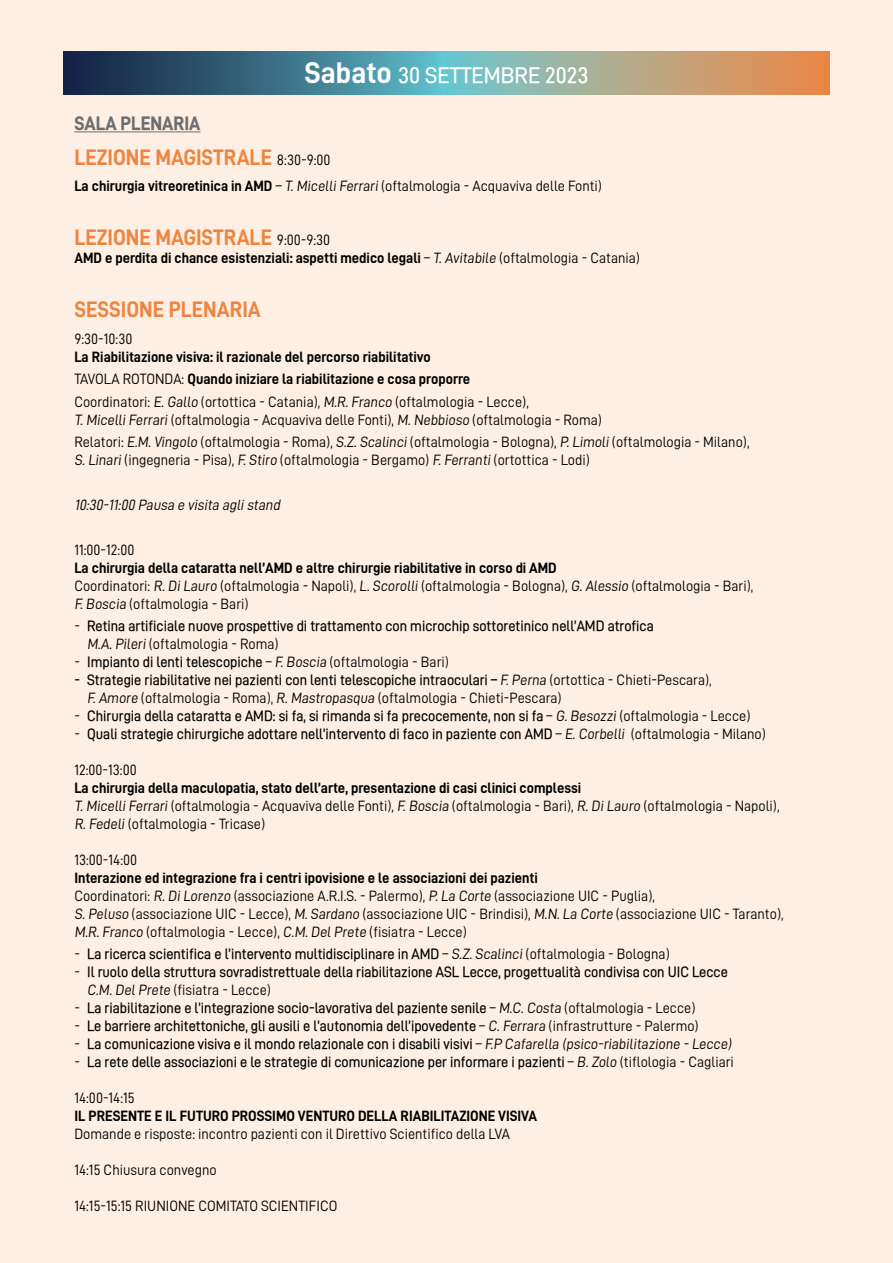
<style>
.page{position:relative;width:893px;height:1263px;background:#fdefe3}
.page>*{position:absolute;margin:0;border:0;box-sizing:border-box;transform-origin:0 0}
.t1{font:22.5px "D DIN PRO Bold";color:#ed8541;scale:.95 1}
.t2{font:22.5px "D DIN PRO Medium";color:#fff}
.t3{font:700 19.5px "D DIN PRO Extra";color:#6d6e71;scale:.95 1}
.t4{font:15px/18px "D DIN PRO Regular";color:#000;scale:.95 1}
.t5{font:15px "D DIN PRO Medium";color:#000;scale:.95 1}
.t6{font:15px/22.2px "D DIN PRO Bold";color:#000;scale:.95 1}
.t7{font:italic 15px "D DIN PRO Regular";color:#000;scale:.95 1}
.s1{font-family:"D DIN PRO Bold";font-size:30px}
.s2{font-family:"D DIN PRO Regular";font-size:15px;color:#000}
.s3{font-family:"D DIN PRO Bold"}
.s4{font-family:"D DIN PRO Regular"}
.s5{font-family:"D DIN PRO Medium"}
</style>
<div class="page">
<svg style="left:64px;top:51px;width:765px;height:43px;background:#748986"></svg>
<hr style="left:74px;top:131px;width:127px;height:1px;background:#6d6e71">
<h1 class="t2" style="left:304px;top:63px;width:286px"><span class="s1">Sabato</span> 30 SETTEMBRE 2023</h1>
<h2 class="t3" style="left:74px;top:112px;width:134px">SALA PLENARIA</h2>
<h1 class="t1" style="left:74px;top:145px;width:271px">LEZIONE MAGISTRALE <span class="s2">8:30-9:00</span></h1>
<p class="t4" style="left:74px;top:177px;width:557px"><span class="s3">La chirurgia vitreoretinica in AMD</span> – T. Micelli Ferrari (oftalmologia - Acquaviva delle Fonti)</p>
<h1 class="t1" style="left:74px;top:225px;width:271px">LEZIONE MAGISTRALE <span class="s2">9:00-9:30</span></h1>
<p class="t6" style="left:74px;top:247px;width:597px">AMD e perdita di chance esistenziali: aspetti medico legali <span class="s4">– T. Avitabile (oftalmologia - Catania)</span></p>
<h1 class="t1" style="left:74px;top:297px;width:198px">SESSIONE PLENARIA</h1>
<p class="t4" style="left:74px;top:330px;width:63px">9:30-10:30</p>
<p class="t6" style="left:74px;top:345px;width:418px">La Riabilitazione visiva: il razionale del percorso riabilitativo<br><span class="s4">TAVOLA ROTONDA:</span> Quando iniziare la riabilitazione e cosa proporre</p>
<p class="t4" style="left:74px;top:392px;width:557px">Coordinatori: E. Gallo (ortottica - Catania), M.R. Franco (oftalmologia - Lecce),<br>T. Micelli Ferrari (oftalmologia - Acquaviva delle Fonti), M. Nebbioso (oftalmologia - Roma)</p>
<p class="t4" style="left:74px;top:432px;width:712px">Relatori: E.M. Vingolo (oftalmologia - Roma), S.Z. Scalinci (oftalmologia - Bologna), P. Limoli (oftalmologia - Milano),<br>S. Linari (ingegneria - Pisa), F. Stiro (oftalmologia - Bergamo) F. Ferranti (ortottica - Lodi)</p>
<p class="t7" style="left:74px;top:496px;width:221px">10:30-11:00 Pausa e visita aglistand</p>
<p class="t4" style="left:74px;top:540px;width:65px">11:00-12:00</p>
<p class="t6" style="left:74px;top:556px;width:509px">La chirurgia della cataratta nell’AMD e altre chirurgie riabilitative in corso di AMD</p>
<p class="t4" style="left:74px;top:576px;width:716px">Coordinatori: R. Di Lauro (oftalmologia - Napoli), L. Scorolli (oftalmologia - Bologna), G. Alessio (oftalmologia - Bari),<br>F. Boscia (oftalmologia - Bari)</p>
<p class="t5" style="left:74px;top:617px;width:611px"><span class="s4">-</span> Retina artificiale nuove prospettive di trattamento con microchip sottoretinico nell’AMD atrofica</p>
<p class="t4" style="left:87px;top:635px;width:203px">M.A. Pileri (oftalmologia - Roma)</p>
<p class="t4" style="left:74px;top:653px;width:396px">- <span class="s5">Impianto di lenti telescopiche</span> – F. Boscia (oftalmologia - Bari)</p>
<p class="t5" style="left:74px;top:671px;width:672px">- Strategie riabilitative nei pazienti con lenti telescopiche intraoculari – <span class="s4">F. Perna (ortottica - Chieti-Pescara),</span></p>
<p class="t4" style="left:87px;top:689px;width:501px">F. Amore (oftalmologia - Roma), R. Mastropasqua (oftalmologia - Chieti-Pescara)</p>
<p class="t5" style="left:74px;top:707px;width:713px"><span class="s4">-</span> Chirurgia della cataratta e AMD: si fa, si rimanda si fa precocemente, non si fa <span class="s4">– G. Besozzi (oftalmologia - Lecce)</span></p>
<p class="t5" style="left:74px;top:725px;width:729px"><span class="s4">-</span> Quali strategie chirurgiche adottare nell’intervento di faco in paziente con AMD <span class="s4">– E. Corbelli (oftalmologia - Milano)</span></p>
<p class="t4" style="left:74px;top:761px;width:67px">12:00-13:00</p>
<p class="t6" style="left:74px;top:776px;width:535px">La chirurgia della maculopatia, stato dell’arte, presentazione di casi clinici complessi</p>
<p class="t4" style="left:74px;top:797px;width:746px">T. Micelli Ferrari (oftalmologia - Acquaviva delle Fonti), F. Boscia (oftalmologia - Bari), R. Di Lauro (oftalmologia - Napoli),<br>R. Fedeli (oftalmologia - Tricase)</p>
<p class="t4" style="left:74px;top:851px;width:68px">13:00-14:00</p>
<p class="t6" style="left:74px;top:866px;width:489px">Interazione ed integrazione fra i centri ipovisione e le associazioni dei pazienti</p>
<p class="t4" style="left:74px;top:887px;width:750px">Coordinatori: R. Di Lorenzo (associazione A.R.I.S. - Palermo), P. La Corte (associazione UIC - Puglia),<br>S. Peluso (associazione UIC - Lecce), M. Sardano (associazione UIC - Brindisi), M.N. La Corte (associazione UIC - Taranto),<br>M.R. Franco (oftalmologia - Lecce), C.M. Del Prete (fisiatra - Lecce)</p>
<p class="t5" style="left:74px;top:946px;width:628px"><span class="s4">-</span> La ricerca scientifica e l’intervento multidisciplinare in AMD <span class="s4">– S.Z. Scalinci (oftalmologia - Bologna)</span></p>
<p class="t5" style="left:74px;top:964px;width:689px"><span class="s4">-</span> Il ruolo della struttura sovradistrettuale della riabilitazione ASL Lecce, progettualità condivisa con UIC Lecce</p>
<p class="t4" style="left:87px;top:981px;width:195px">C.M. Del Prete (fisiatra - Lecce)</p>
<p class="t5" style="left:74px;top:1000px;width:655px"><span class="s4">-</span> La riabilitazione e l’integrazione socio-lavorativa del paziente senile <span class="s4">– M.C. Costa (oftalmologia - Lecce)</span></p>
<p class="t5" style="left:74px;top:1018px;width:659px"><span class="s4">-</span> Le barriere architettoniche, gli ausili e l’autonomia dell’ipovedente <span class="s4">– C. Ferrara (infrastrutture - Palermo)</span></p>
<p class="t5" style="left:74px;top:1036px;width:695px"><span class="s4">-</span> La comunicazione visiva e il mondo relazionale con i disabili visivi <span class="s4">– F.P Cafarella (psico-riabilitazione - Lecce)</span></p>
<p class="t5" style="left:74px;top:1054px;width:696px"><span class="s4">-</span> La rete delle associazioni e le strategie di comunicazione per informare i pazienti <span class="s4">– B. Zolo (tiflologia - Cagliari</span></p>
<p class="t4" style="left:74px;top:1089px;width:65px">14:00-14:15</p>
<p class="t6" style="left:74px;top:1105px;width:488px">IL PRESENTE E IL FUTURO PROSSIMO VENTURO DELLA RIABILITAZIONE VISIVA</p>
<p class="t4" style="left:74px;top:1125px;width:460px">Domande e risposte: incontro pazienti con il Direttivo Scientifico della LVA</p>
<p class="t4" style="left:74px;top:1161px;width:151px">14:15 Chiusura convegno</p>
<p class="t4" style="left:74px;top:1197px;width:278px">14:15-15:15 RIUNIONE COMITATO SCIENTIFICO</p>
</div>
